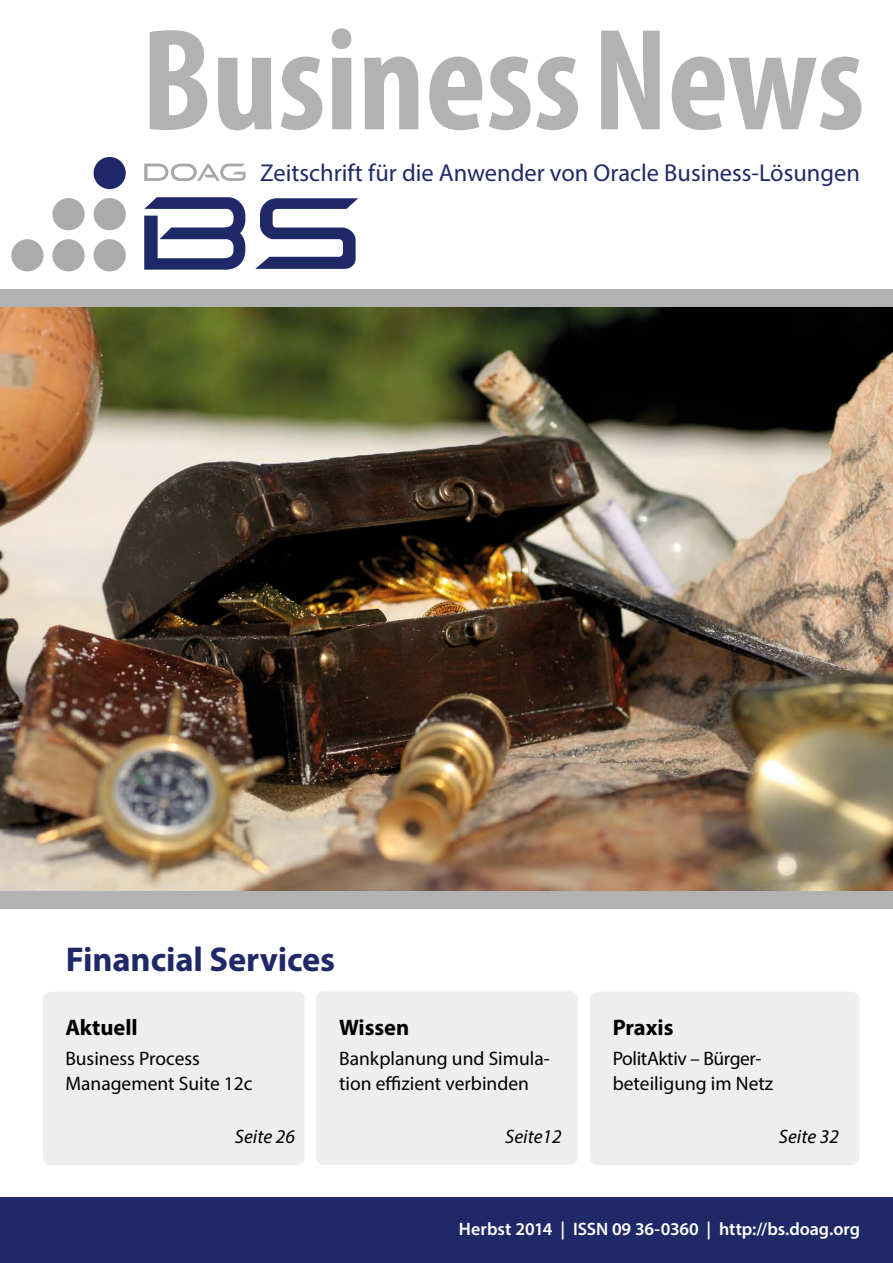
<style>
.page{position:relative;width:893px;height:1263px;background:#fff}
.page>*{position:absolute;margin:0;border:0;box-sizing:border-box;transform-origin:0 0}
.t1{font:700 condensed 146.25px "Myriad Pro";color:#b3b2b2}
.t2{font:700 34.5px "Myriad Pro";letter-spacing:-.005em;color:#202967}
.t3{font:24.45px "Myriad Pro";color:#202967}
.t4{font:700 22.5px "Myriad Pro";color:#000}
.t5{font:19.5px/25.5px "Myriad Pro";color:#000}
.t6{font:italic 19.5px "Myriad Pro";color:#000}
.t7{font:600 18px "Myriad Pro";letter-spacing:-.005em;color:#fff}
</style>
<div class="page">
<div style="left:0;top:1197px;width:893px;height:66px;background:#202967"></div>
<div style="left:94px;top:239px;width:32px;height:32px;background:#acabab;border-radius:50%"></div>
<div style="left:94px;top:157px;width:32px;height:32px;background:#202967;border-radius:50%"></div>
<div style="left:52px;top:198px;width:33px;height:32px;background:#acabab;border-radius:50%"></div>
<div style="left:94px;top:198px;width:32px;height:32px;background:#acabab;border-radius:50%"></div>
<div style="left:11px;top:239px;width:33px;height:32px;background:#acabab;border-radius:50%"></div>
<div style="left:52px;top:239px;width:33px;height:32px;background:#acabab;border-radius:50%"></div>
<svg style="left:144px;top:197px;width:101px;height:73px"></svg>
<svg style="left:255px;top:198px;width:103px;height:71px"></svg>
<svg style="left:144px;top:163px;width:102px;height:18px"></svg>
<img style="left:0;top:307px;width:893px;height:584px">
<div style="left:0;top:290px;width:893px;height:17px;background:#b3b2b2"></div>
<div style="left:0;top:891px;width:893px;height:17px;background:#b3b2b2"></div>
<div style="left:316px;top:991px;width:262px;height:174px;background:#eee;border-radius:9px"></div>
<div style="left:590px;top:992px;width:269px;height:173px;background:#eee;border-radius:9px"></div>
<div style="left:43px;top:992px;width:262px;height:173px;background:#eee;border-radius:9px"></div>
<h1 class="t1" style="left:141px;top:-11px;width:725px">Business News</h1>
<p class="t3" style="left:260px;top:157px;width:601px">Zeitschrift für die Anwender von Oracle Business-Lösungen</p>
<h2 class="t2" style="left:66px;top:937px;width:271px">Financial Services</h2>
<p class="t4" style="left:65px;top:1013px;width:74px">Aktuell</p>
<p class="t5" style="left:65px;top:1045px;width:189px">Business Process<br>Management Suite 12c</p>
<p class="t6" style="left:235px;top:1125px;width:62px">Seite 26</p>
<p class="t4" style="left:339px;top:1013px;width:72px">Wissen</p>
<p class="t5" style="left:339px;top:1045px;width:211px">Bankplanung und Simula&shy;tion effizient verbinden</p>
<p class="t6" style="left:505px;top:1125px;width:58px">Seite12</p>
<p class="t4" style="left:613px;top:1013px;width:62px">Praxis</p>
<p class="t5" style="left:613px;top:1045px;width:162px">PolitAktiv – Bürger&shy;beteiligung im Netz</p>
<p class="t6" style="left:779px;top:1125px;width:62px">Seite 32</p>
<p class="t7" style="left:459px;top:1218px;width:403px">Herbst 2014 | ISSN 09 36-0360 | http://bs.doag.org</p>
</div>
